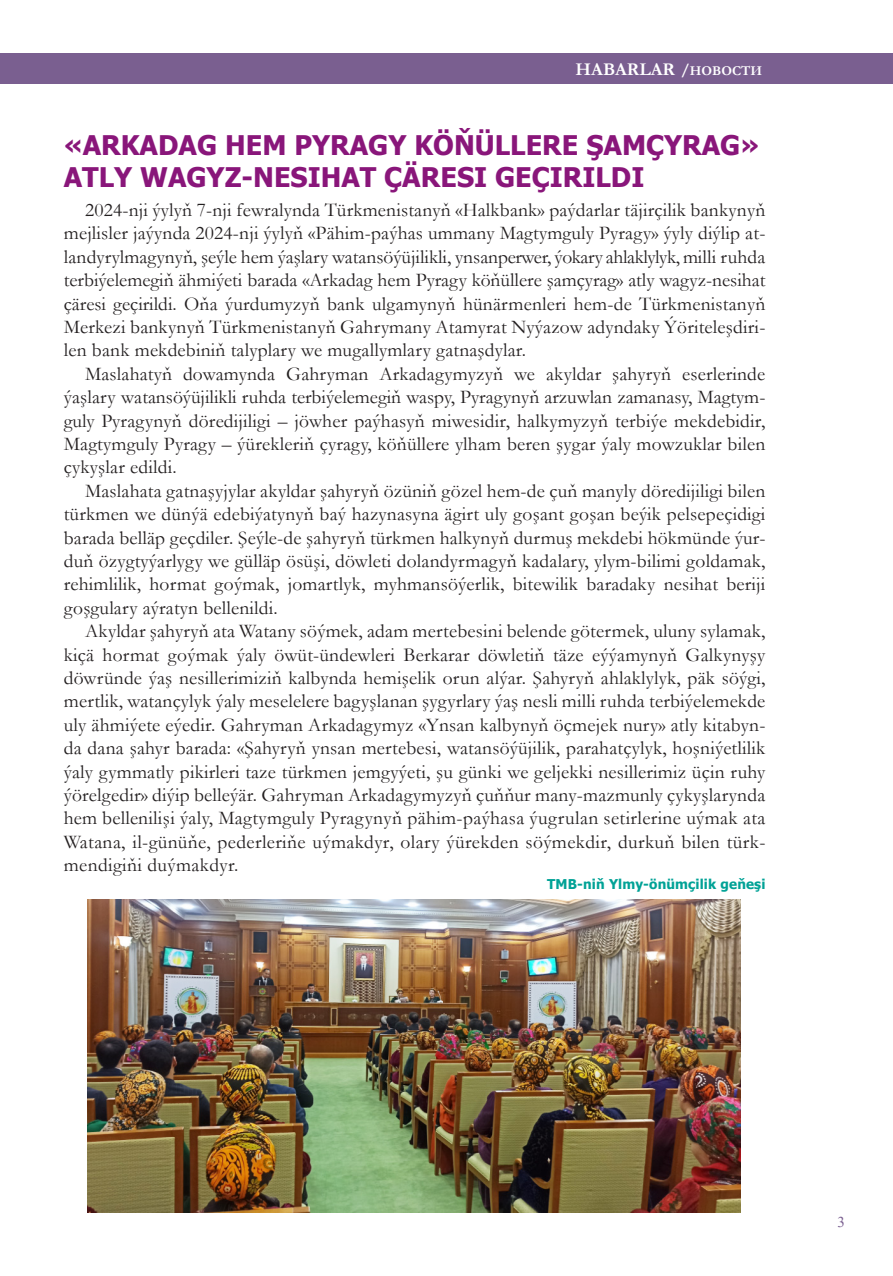
<style>
.page{position:relative;width:893px;height:1276px;background:#fff}
.page>*{position:absolute;margin:0;border:0;box-sizing:border-box;transform-origin:0 0}
.Garamond16{font:700 27px/32.4px "Tahoma";color:#89167a}
.Garamond16-2{font:19.5px/23.4px "Garamond";letter-spacing:.01em;color:#231f20;text-align:justify}
.Garamond16-3{font:700 18px "Garamond";letter-spacing:-.01em;color:#fff}
.t1{font:15px "Times New Roman";color:#7a5f90}
.Подпись{font:700 13.5px "Tahoma";letter-spacing:.01em;color:#00a296}
.s1{font-size:13.5px}
.s2{font-size:16.5px}
</style>
<div class="page">
<div style="left:0;top:54px;width:893px;height:30px;background:#7a5f90"></div>
<div style="left:0;top:53px;width:893px;height:30px;background:#7a5f90"></div>
<img style="left:88px;top:899px;width:653px;height:313px">
<p class="Garamond16-3" style="left:658px;top:56px;width:188px"><span class="s1">НОВОСТИ</span> / HABARLAR</p>
<p class="Garamond16-3" style="left:576px;top:57px;width:188px">HABARLAR <span class="s2">/</span><span class="s1">НОВОСТИ</span></p>
<p class="Garamond16" style="left:64px;top:130px;width:697px">«ARKADAG HEM PYRAGY KÖŇÜLLERE ŞAMÇYRAG»<br>ATLY WAGYZ-NESIHAT ÇÄRESI GEÇIRILDI</p>
<p class="Garamond16-2" style="left:64px;top:197px;width:703px;text-indent:21px">2024-nji ýylyň 7-nji fewralynda Türkmenistanyň «Halkbank» paýdarlar täjirçilik bankynyň mejlisler jaýynda 2024-nji ýylyň «Pähim-paýhas ummany Magtymguly Pyragy» ýyly diýlip at&shy;landyrylmagynyň, şeýle hem ýaşlary watansöýüjilikli, ynsanperwer, ýokary ahlaklylyk, milli ruhda terbiýelemegiň ähmiýeti barada «Arkadag hem Pyragy köňüllere şamçyrag» atly wagyz-nesihat çäresi geçirildi. Oňa ýurdumyzyň bank ulgamynyň hünärmenleri hem-de Türkmenistanyň Merkezi bankynyň Türkmenistanyň Gahrymany Atamyrat Nyýazow adyndaky Ýöriteleşdiri&shy;len bank mekdebiniň talyplary we mugallymlary gatnaşdylar.</p>
<p class="Garamond16-2" style="left:64px;top:361px;width:703px;text-indent:21px">Maslahatyň dowamynda Gahryman Arkadagymyzyň we akyldar şahyryň eserlerinde ýaşlary watansöýüjilikli ruhda terbiýelemegiň waspy, Pyragynyň arzuwlan zamanasy, Magtym&shy;guly Pyragynyň döredijiligi – jöwher paýhasyň miwesidir, halkymyzyň terbiýe mekdebidir, Magtymguly Pyragy – ýürekleriň çyragy, köňüllere ylham beren şygar ýaly mowzuklar bilen çykyşlar edildi.</p>
<p class="Garamond16-2" style="left:64px;top:478px;width:703px;text-indent:21px">Maslahata gatnaşyjylar akyldar şahyryň özüniň gözel hem-de çuň manyly döredijiligi bilen türkmen we dünýä edebiýatynyň baý hazynasyna ägirt uly goşant goşan beýik pelsepeçidigi barada belläp geçdiler. Şeýle-de şahyryň türkmen halkynyň durmuş mekdebi hökmünde ýur&shy;duň özygtyýarlygy we gülläp ösüşi, döwleti dolandyrmagyň kadalary, ylym-bilimi goldamak, rehimlilik, hormat goýmak, jomartlyk, myhmansöýerlik, bitewilik baradaky nesihat beriji goşgulary aýratyn bellenildi.</p>
<p class="Garamond16-2" style="left:64px;top:619px;width:703px;text-indent:21px">Akyldar şahyryň ata Watany söýmek, adam mertebesini belende götermek, uluny sylamak, kiçä hormat goýmak ýaly öwüt-ündewleri Berkarar döwletiň täze eýýamynyň Galkynyşy döwründe ýaş nesillerimiziň kalbynda hemişelik orun alýar. Şahyryň ahlaklylyk, päk söýgi, mertlik, watançylyk ýaly meselelere bagyşlanan şygyrlary ýaş nesli milli ruhda terbiýelemekde uly ähmiýete eýedir. Gahryman Arkadagymyz «Ynsan kalbynyň öçmejek nury» atly kitabyn&shy;da dana şahyr barada: «Şahyryň ynsan mertebesi, watansöýüjilik, parahatçylyk, hoşniýetlilik ýaly gymmatly pikirleri taze türkmen jemgyýeti, şu günki we geljekki nesillerimiz üçin ruhy ýörelgedir» diýip belleýär. Gahryman Arkadagymyzyň çuňňur many-mazmunly çykyşlarynda hem bellenilişi ýaly, Magtymguly Pyragynyň pähim-paýhasa ýugrulan setirlerine uýmak ata Watana, il-günüňe, pederleriňe uýmakdyr, olary ýürekden söýmekdir, durkuň bilen türk&shy;mendigiňi duýmakdyr.</p>
<p class="Подпись" style="left:547px;top:874px;width:220px">TMB-niň Ylmy-önümçilik geňeşi</p>
<p class="t1" style="left:838px;top:1211px;width:9px">3</p>
</div>
